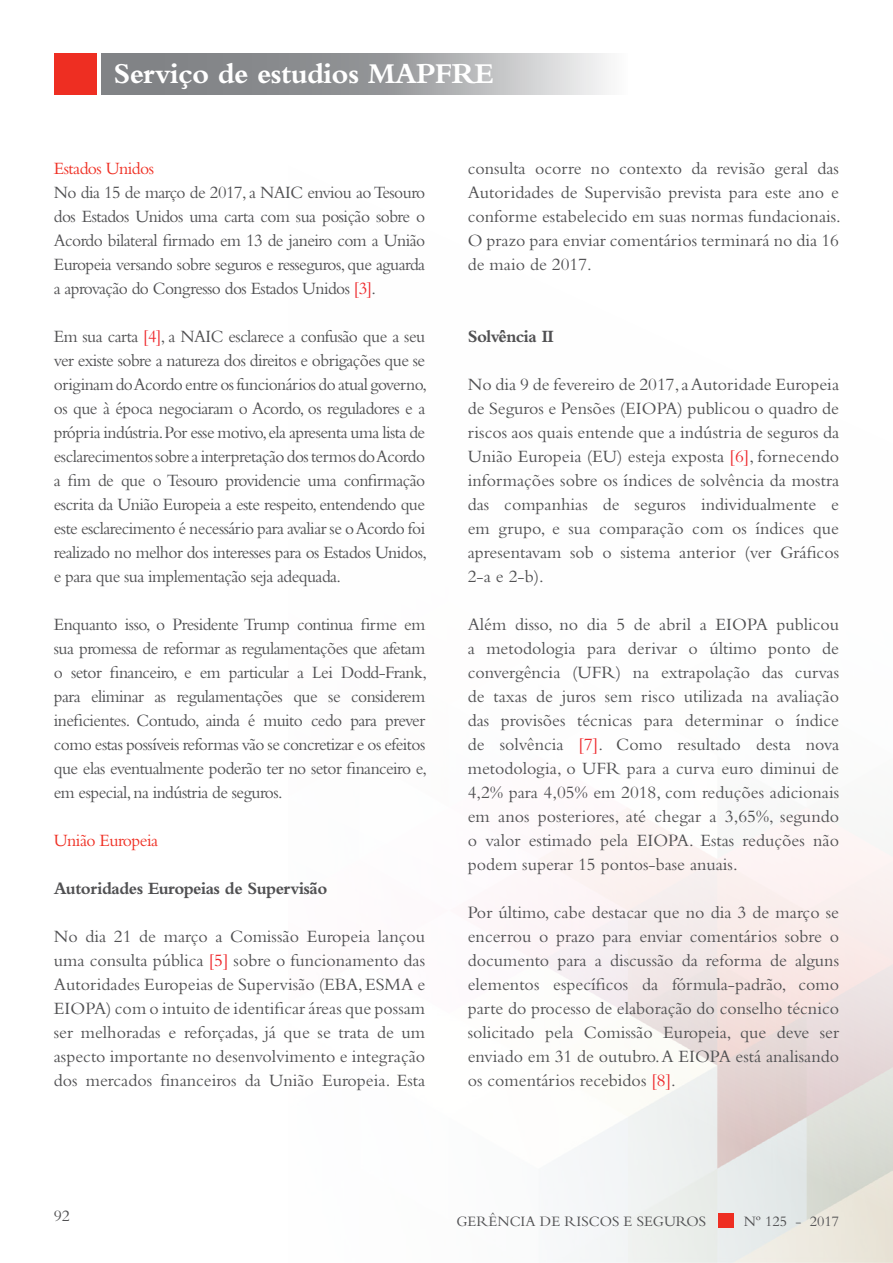
<style>
.page{position:relative;width:893px;height:1263px;background:#fff}
.page>*{position:absolute;margin:0;border:0;box-sizing:border-box;transform-origin:0 0}
.t1{font:700 30px "Bembo Std";letter-spacing:-.025em;color:#fff}
.t2{font:18px/24px "Bembo Std";color:#505052;text-align:justify}
.t3{font:700 18px "Bembo Std";letter-spacing:-.03em;color:#505052}
.t4{font:18px "Bembo Std";letter-spacing:-.03em;color:#ef3024}
.t5{font:16.5px "Bembo Std";color:#505052}
.t6{font:15px "Bembo Std";color:#505052}
.s1{color:#ee272b}
</style>
<div class="page">
<svg style="left:503px;top:808px;width:390px;height:455px"></svg>
<div style="left:54px;top:54px;width:43px;height:41px;background:#ee2e22"></div>
<svg style="left:101px;top:54px;width:506px;height:41px;background:#a1a3a5"></svg>
<div style="left:718px;top:1213px;width:15px;height:15px;background:#ee2e22"></div>
<h1 class="t1" style="left:114px;top:57px;width:382px">Serviço de estudios MAPFRE</h1>
<p class="t4" style="left:54px;top:158px;width:102px">Estados Unidos</p>
<p class="t2" style="left:54px;top:180px;width:373px">No dia 15 de março de 2017, a NAIC enviou ao Tesouro dos Estados Unidos uma carta com sua posição sobre o Acordo bilateral firmado em 13 de janeiro com a União Europeia versando sobre seguros e resseguros, que aguarda a aprovação do Congresso dos Estados Unidos <span class="s1">[3]</span>.</p>
<p class="t2" style="left:54px;top:324px;width:375px">Em sua carta <span class="s1">[4]</span>, a NAIC esclarece a confusão que a seu ver existe sobre a natureza dos direitos e obrigações que se originam do Acordo entre os funcionários do atual governo, os que à época negociaram o Acordo, os reguladores e a própria indústria. Por esse motivo, ela apresenta uma lista de esclarecimentos sobre a interpretação dos termos do Acordo a fim de que o Tesouro providencie uma confirmação escrita da União Europeia a este respeito, entendendo que este esclarecimento é necessário para avaliar se o Acordo foi realizado no melhor dos interesses para os Estados Unidos, e para que sua implementação seja adequada.</p>
<p class="t2" style="left:54px;top:612px;width:375px">Enquanto isso, o Presidente Trump continua firme em sua promessa de reformar as regulamentações que afetam o setor financeiro, e em particular a Lei Dodd-Frank, para eliminar as regulamentações que se considerem ineficientes. Contudo, ainda é muito cedo para prever como estas possíveis reformas vão se concretizar e os efeitos que elas eventualmente poderão ter no setor financeiro e, em especial, na indústria de seguros.</p>
<p class="t4" style="left:54px;top:830px;width:106px">União Europeia</p>
<p class="t3" style="left:54px;top:878px;width:275px">Autoridades Europeias de Supervisão</p>
<p class="t2" style="left:54px;top:924px;width:373px">No dia 21 de março a Comissão Europeia lançou uma consulta pública <span class="s1">[5]</span> sobre o funcionamento das Autoridades Europeias de Supervisão (EBA, ESMA e EIOPA) com o intuito de identificar áreas que possam ser melhoradas e reforçadas, já que se trata de um aspecto importante no desenvolvimento e integração dos mercados financeiros da União Europeia. Esta</p>
<p class="t2" style="left:468px;top:156px;width:375px">consulta ocorre no contexto da revisão geral das Autoridades de Supervisão prevista para este ano e conforme estabelecido em suas normas fundacionais.<br>O prazo para enviar comentários terminará no dia 16 de maio de 2017.</p>
<p class="t3" style="left:468px;top:326px;width:88px">Solvência II</p>
<p class="t2" style="left:468px;top:372px;width:373px">No dia 9 de fevereiro de 2017, a Autoridade Europeia de Seguros e Pensões (EIOPA) publicou o quadro de riscos aos quais entende que a indústria de seguros da União Europeia (EU) esteja exposta <span class="s1">[6]</span>, fornecendo informações sobre os índices de solvência da mostra das companhias de seguros individualmente e em grupo, e sua comparação com os índices que apresentavam sob o sistema anterior (ver Gráficos 2-a e 2-b).</p>
<p class="t2" style="left:468px;top:612px;width:373px">Além disso, no dia 5 de abril a EIOPA publicou a metodologia para derivar o último ponto de convergência (UFR) na extrapolação das curvas de taxas de juros sem risco utilizada na avaliação das provisões técnicas para determinar o índice de solvência <span class="s1">[7]</span>. Como resultado desta nova metodologia, o UFR para a curva euro diminui de 4,2% para 4,05% em 2018, com reduções adicionais em anos posteriores, até chegar a 3,65%, segundo o valor estimado pela EIOPA. Estas reduções não podem superar 15 pontos-base anuais.</p>
<p class="t2" style="left:468px;top:900px;width:373px">Por último, cabe destacar que no dia 3 de março se encerrou o prazo para enviar comentários sobre o documento para a discussão da reforma de alguns elementos específicos da fórmula-padrão, como parte do processo de elaboração do conselho técnico solicitado pela Comissão Europeia, que deve ser enviado em 31 de outubro. A EIOPA está analisando os comentários recebidos <span class="s1">[8]</span>.</p>
<p class="t5" style="left:54px;top:1206px;width:18px">92</p>
<p class="t6" style="left:457px;top:1212px;width:251px">GERÊNCIA DE RISCOS E SEGUROS</p>
<p class="t6" style="left:744px;top:1212px;width:97px">Nº 125 - 2017</p>
</div>
